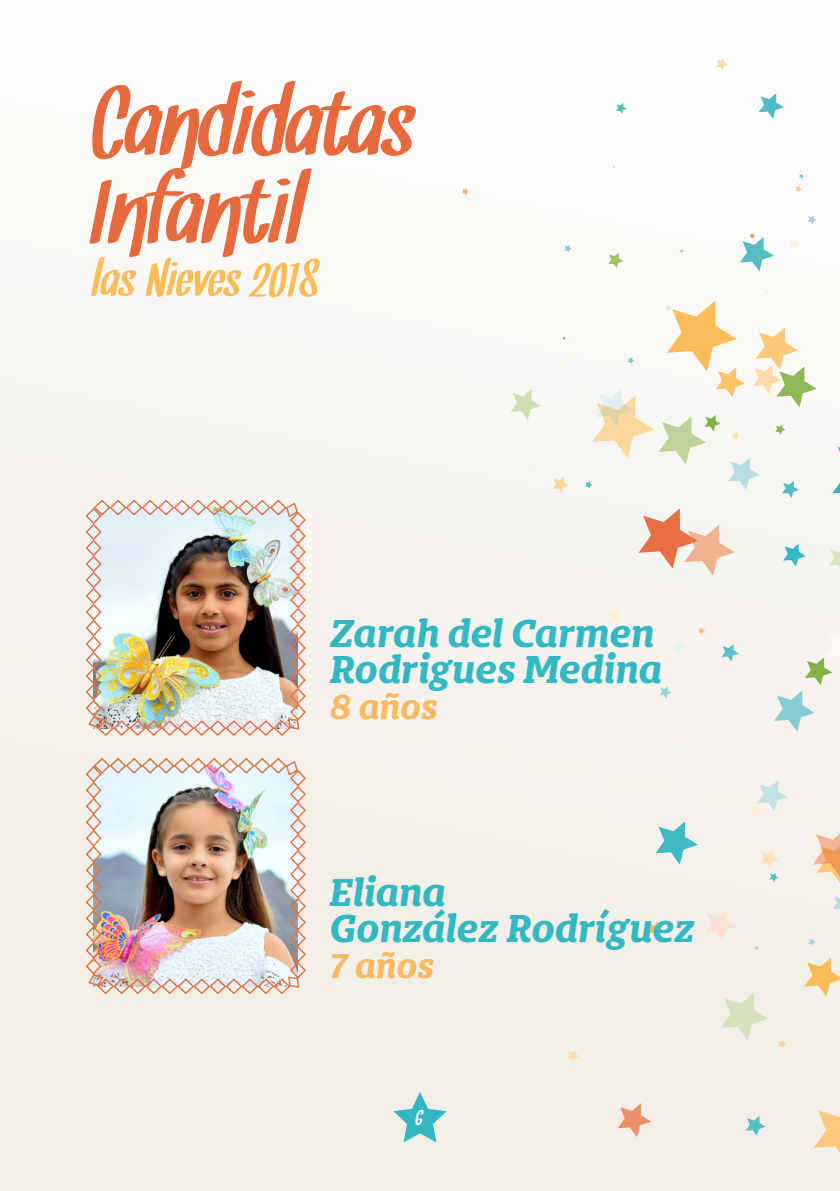
<style>
.page{position:relative;width:840px;height:1191px;background:#fff}
.page>*{position:absolute;margin:0;border:0;box-sizing:border-box;transform-origin:0 0}
.t1{font:100px "Snickles";color:#e66a3d}
.t2{font:52px "Snickles";color:#fcbc58}
.t3{font:italic 700 36px/36px "Bommer Slab Rounded";letter-spacing:-.005em;color:#31b8c2}
.t4{font:italic 700 32px "Bommer Slab Rounded";color:#f9b960}
.t5{font:21.8px "Snickles";color:#fff}
</style>
<div class="page">
<svg style="left:393px;top:1091px;width:53px;height:51px;background:#a1d8d8"></svg>
<svg style="left:828px;top:549px;width:11px;height:19px"></svg>
<svg style="left:782px;top:543px;width:23px;height:23px"></svg>
<svg style="left:697px;top:627px;width:8px;height:7px"></svg>
<svg style="left:789px;top:239px;width:9px;height:10px"></svg>
<svg style="left:615px;top:103px;width:11px;height:11px"></svg>
<svg style="left:461px;top:188px;width:8px;height:7px"></svg>
<svg style="left:564px;top:245px;width:7px;height:7px"></svg>
<svg style="left:607px;top:253px;width:16px;height:15px"></svg>
<svg style="left:510px;top:389px;width:30px;height:31px"></svg>
<svg style="left:527px;top:464px;width:9px;height:9px"></svg>
<svg style="left:655px;top:821px;width:42px;height:43px;background:#a9dada"></svg>
<svg style="left:807px;top:938px;width:8px;height:8px"></svg>
<svg style="left:647px;top:922px;width:14px;height:14px"></svg>
<svg style="left:832px;top:896px;width:7px;height:13px"></svg>
<svg style="left:721px;top:644px;width:17px;height:17px"></svg>
<svg style="left:810px;top:833px;width:29px;height:50px"></svg>
<svg style="left:676px;top:743px;width:13px;height:12px"></svg>
<svg style="left:777px;top:1040px;width:9px;height:8px"></svg>
<svg style="left:617px;top:1103px;width:34px;height:34px"></svg>
<svg style="left:567px;top:1049px;width:12px;height:12px"></svg>
<svg style="left:704px;top:909px;width:31px;height:31px"></svg>
<svg style="left:679px;top:249px;width:4px;height:4px"></svg>
<svg style="left:831px;top:447px;width:8px;height:46px"></svg>
<svg style="left:758px;top:93px;width:25px;height:26px"></svg>
<svg style="left:715px;top:58px;width:12px;height:12px"></svg>
<svg style="left:798px;top:174px;width:5px;height:5px"></svg>
<svg style="left:794px;top:186px;width:7px;height:6px"></svg>
<svg style="left:807px;top:215px;width:9px;height:9px"></svg>
<svg style="left:739px;top:233px;width:34px;height:38px"></svg>
<svg style="left:813px;top:1110px;width:26px;height:43px"></svg>
<svg style="left:803px;top:957px;width:36px;height:39px"></svg>
<svg style="left:745px;top:1115px;width:20px;height:21px"></svg>
<svg style="left:747px;top:1083px;width:6px;height:6px"></svg>
<svg style="left:720px;top:992px;width:47px;height:48px;background:#e6e9d6"></svg>
<svg style="left:754px;top:945px;width:5px;height:5px"></svg>
<svg style="left:759px;top:849px;width:19px;height:33px"></svg>
<svg style="left:748px;top:780px;width:39px;height:40px;background:#e9eee8"></svg>
<svg style="left:773px;top:632px;width:66px;height:99px"></svg>
<svg style="left:659px;top:686px;width:12px;height:12px"></svg>
<svg style="left:671px;top:640px;width:14px;height:13px"></svg>
<svg style="left:606px;top:607px;width:18px;height:19px"></svg>
<svg style="left:638px;top:508px;width:96px;height:67px"></svg>
<svg style="left:552px;top:301px;width:264px;height:197px"></svg>
<img style="left:85px;top:498px;width:222px;height:239px">
<img style="left:85px;top:757px;width:222px;height:238px">
<p class="t1" style="left:94px;top:79px;width:325px">Candidatas</p>
<p class="t1" style="left:94px;top:167px;width:216px">Infantil</p>
<p class="t2" style="left:94px;top:256px;width:228px">las Nieves 2018</p>
<p class="t3" style="left:330px;top:615px;width:334px">Zarah del Carmen<br>Rodrigues Medina</p>
<p class="t4" style="left:330px;top:683px;width:109px">8 años</p>
<p class="t3" style="left:329px;top:874px;width:118px">Eliana</p>
<p class="t3" style="left:329px;top:910px;width:366px">González Rodríguez</p>
<p class="t4" style="left:329px;top:942px;width:106px">7 años</p>
<p class="t5" style="left:416px;top:1108px;width:9px">6</p>
</div>
